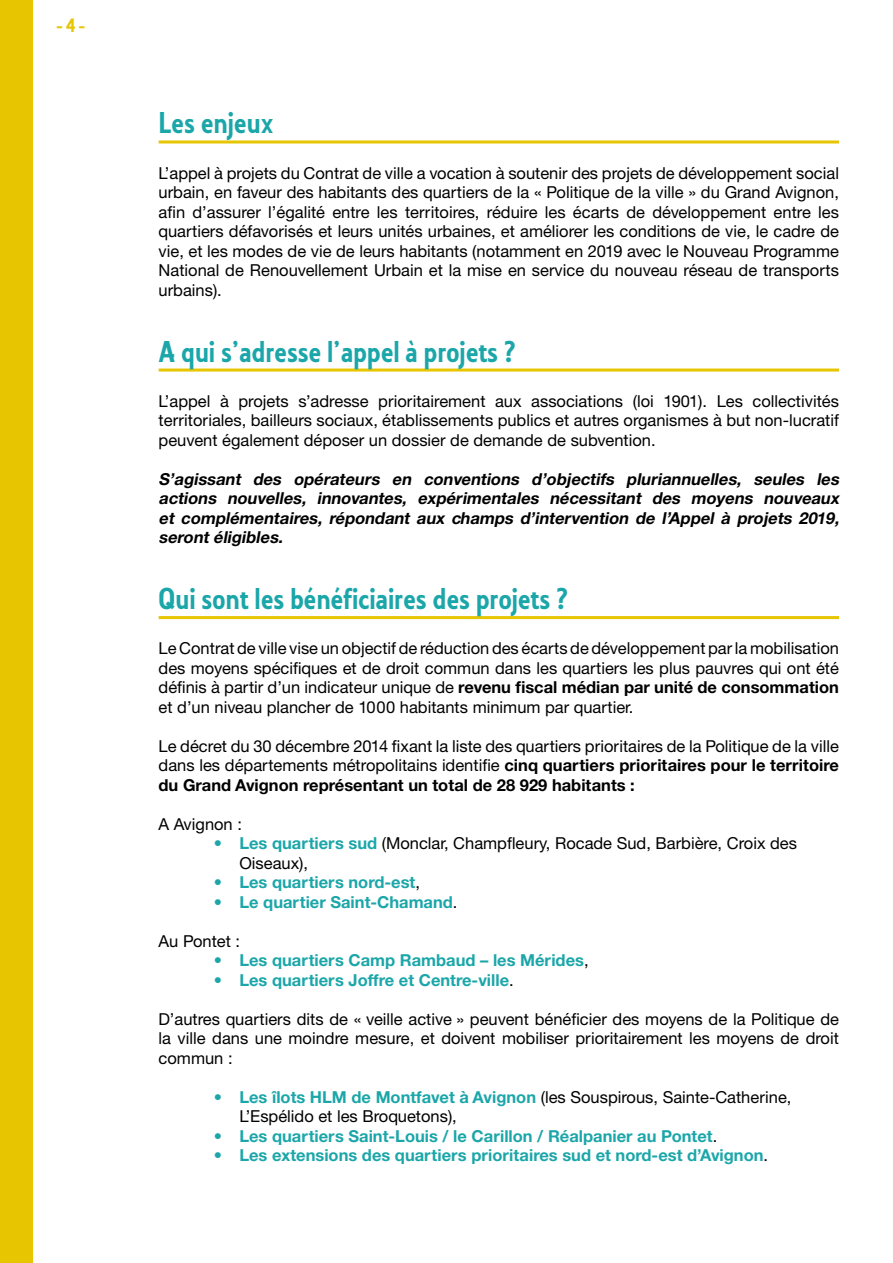
<style>
.page{position:relative;width:893px;height:1263px;background:#fff}
.page>*{position:absolute;margin:0;border:0;box-sizing:border-box;transform-origin:0 0}
.t1{font:31.5px "Collegiate";color:#1ba6a9}
.t2{font:20.25px "Collegiate";color:#e7c500}
.t3{font:16.5px/19.5px "Helvetica Neue CE";color:#000;text-align:justify}
.t4{font:700 16.5px "Helvetica Neue CE";color:#1ba6a9}
.t5{font:italic 700 16.5px/19.5px "Helvetica Neue CE";color:#000;text-align:justify}
.s1{font-weight:700}
.s2{font-weight:700;color:#1ba6a9}
.s3{font-weight:400;color:#000}
</style>
<div class="page">
<hr style="left:159px;top:140px;width:680px;height:3px;background:#e7c500">
<hr style="left:159px;top:368px;width:680px;height:3px;background:#e7c500">
<hr style="left:159px;top:616px;width:680px;height:3px;background:#e7c500">
<div style="left:0;top:0;width:32px;height:1263px;background:#e7c500"></div>
<p class="t2" style="left:56px;top:13px;width:30px">- 4 -</p>
<h1 class="t1" style="left:159px;top:104px;width:116px">Les enjeux</h1>
<p class="t3" style="left:159px;top:163px;width:682px">L’appel à projets du Contrat de ville a vocation à soutenir des projets de développement social urbain, en faveur des habitants des quartiers de la « Politique de la ville » du Grand Avignon, afin d’assurer l’égalité entre les territoires, réduire les écarts de développement entre les quartiers défavorisés et leurs unités urbaines, et améliorer les conditions de vie, le cadre de vie, et les modes de vie de leurs habitants (notamment en 2019 avec le Nouveau Programme National de Renouvellement Urbain et la mise en service du nouveau réseau de transports urbains).</p>
<h1 class="t1" style="left:159px;top:332px;width:359px">A qui s’adresse l’appel à projets ?</h1>
<p class="t3" style="left:159px;top:391px;width:682px">L’appel à projets s’adresse prioritairement aux associations (loi 1901). Les collectivités territoriales, bailleurs sociaux, établissements publics et autres organismes à but non-lucratif peuvent également déposer un dossier de demande de subvention.</p>
<p class="t5" style="left:159px;top:469px;width:686px">S’agissant des opérateurs en conventions d’objectifs pluriannuelles, seules les actions nouvelles, innovantes, expérimentales nécessitant des moyens nouveaux et complémentaires, répondant aux champs d’intervention de l’Appel à projets 2019, seront éligibles.</p>
<h1 class="t1" style="left:159px;top:580px;width:411px">Qui sont les bénéficiaires des projets ?</h1>
<p class="t3" style="left:159px;top:639px;width:682px">Le Contrat de ville vise un objectif de réduction des écarts de développement par la mobilisation des moyens spécifiques et de droit commun dans les quartiers les plus pauvres qui ont été définis à partir d’un indicateur unique de <span class="s1">revenu fiscal médian par unité de consommation </span>et d’un niveau plancher de 1000 habitants minimum par quartier.</p>
<p class="t3" style="left:159px;top:736px;width:682px">Le décret du 30 décembre 2014 fixant la liste des quartiers prioritaires de la Politique de la ville dans les départements métropolitains identifie <span class="s1">cinq quartiers prioritaires pour le territoire du Grand Avignon représentant un total de 28 929 habitants :</span></p>
<p class="t3" style="left:159px;top:814px;width:85px">A Avignon :</p>
<p class="t3" style="left:239px;top:834px;width:559px;text-indent:-26px"><span class="s2">• Les quartiers sud</span> (Monclar, Champfleury, Rocade Sud, Barbière, Croix des<br>Oiseaux),</p>
<p class="t4" style="left:214px;top:872px;width:208px">• Les quartiers nord‑est<span class="s3">,</span></p>
<p class="t4" style="left:214px;top:891px;width:245px">• Le quartier Saint‑Chamand<span class="s3">.</span></p>
<p class="t3" style="left:159px;top:931px;width:83px">Au Pontet :</p>
<p class="t4" style="left:214px;top:950px;width:376px">• Les quartiers Camp Rambaud – les Mérides<span class="s3">,</span></p>
<p class="t4" style="left:214px;top:969px;width:301px">• Les quartiers Joffre et Centre‑ville<span class="s3">.</span></p>
<p class="t3" style="left:159px;top:1009px;width:682px">D’autres quartiers dits de « veille active » peuvent bénéficier des moyens de la Politique de la ville dans une moindre mesure, et doivent mobiliser prioritairement les moyens de droit commun :</p>
<p class="t3" style="left:239px;top:1087px;width:553px;text-indent:-26px"><span class="s2">• Les îlots HLM de Montfavet à Avignon</span> (les Souspirous, Sainte‑Catherine,<br>L’Espélido et les Broquetons),</p>
<p class="t4" style="left:214px;top:1125px;width:505px">• Les quartiers Saint‑Louis / le Carillon / Réalpanier au Pontet<span class="s3">.</span></p>
<p class="t4" style="left:214px;top:1145px;width:556px">• Les extensions des quartiers prioritaires sud et nord‑est d’Avignon<span class="s3">.</span></p>
</div>
